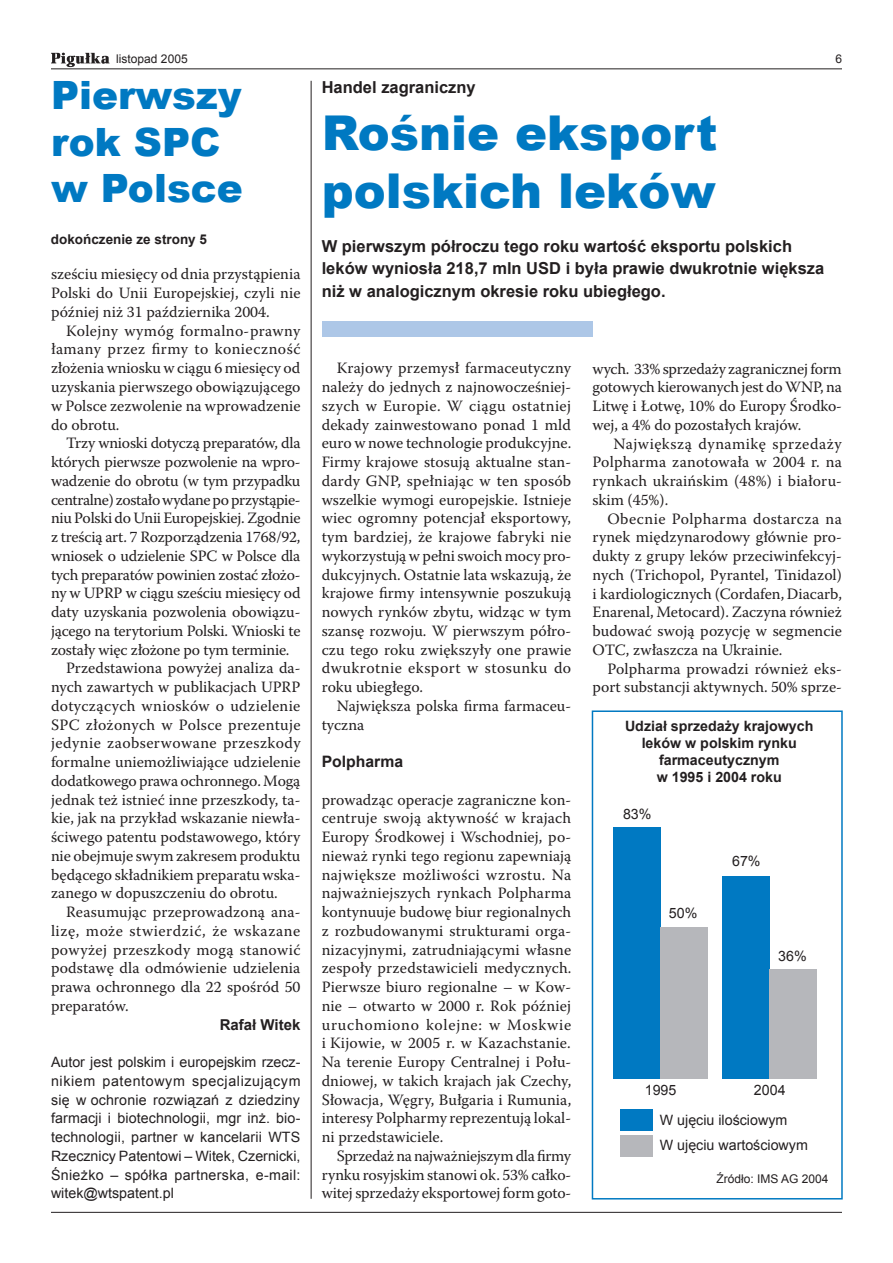
<style>
.page{position:relative;width:893px;height:1263px;background:#fff}
.page>*{position:absolute;margin:0;border:0;box-sizing:border-box;transform-origin:0 0}
.t1{font:900 48px/57.6px "Arial";color:#0079c2}
.t2{font:900 39px/46.8px "Arial";color:#0079c2}
.t3{font:700 16.5px/22.5px "Arial";color:#231f20}
.t4{font:15.75px/18.8px "Warnock Pro";color:#231f20;text-align:justify}
.t5{font:15.75px "Warnock Pro";letter-spacing:.02em;color:#231f20}
.t6{font:15.75px "Warnock Pro";letter-spacing:-.025em;color:#231f20}
.t7{font:15.75px "Warnock Pro";letter-spacing:.025em;color:#231f20}
.t8{font:15.75px "Warnock Pro";letter-spacing:.035em;color:#231f20}
.t9{font:700 15.75px "Arial";color:#231f20}
.t10{font:700 15px "Arial";color:#231f20}
.t11{font:14.25px/18.8px "Arial";color:#231f20;text-align:justify}
.t12{font:700 14.25px/17.1px "Arial";color:#231f20;text-align:center}
.t13{font:700 13.5px "Arial";color:#231f20}
.t14{font:12px "Arial";color:#231f20}
</style>
<div class="page">
<hr style="left:51px;top:68px;width:791px;height:1px;background:#231f20">
<hr style="left:51px;top:1212px;width:791px;height:1px;background:#231f20">
<svg style="left:51px;top:53px;width:59px;height:14px"></svg>
<div style="left:592px;top:710px;width:251px;height:489px;border:2px solid #0079c2"></div>
<div style="left:322px;top:321px;width:270px;height:16px;background:#adc7e7"></div>
<hr style="left:311px;top:81px;width:1px;height:1118px;background:#231f20">
<div style="left:613px;top:827px;width:48px;height:251px;background:#0079c2"></div>
<div style="left:661px;top:927px;width:47px;height:151px;background:#b6b7bb"></div>
<div style="left:722px;top:875px;width:48px;height:203px;background:#0079c2"></div>
<div style="left:770px;top:969px;width:47px;height:109px;background:#b6b7bb"></div>
<div style="left:620px;top:1109px;width:33px;height:22px;background:#0079c2"></div>
<div style="left:620px;top:1135px;width:33px;height:21px;background:#b6b7bb"></div>
<p class="t14" style="left:116px;top:51px;width:73px">listopad 2005</p>
<p class="t14" style="left:835px;top:51px;width:8px">6</p>
<h2 class="t2" style="left:51px;top:70px;width:193px">Pierwszy rok SPC w Polsce</h2>
<p class="t13" style="left:51px;top:231px;width:158px">dokończenie ze strony 5</p>
<p class="t4" style="left:51px;top:265px;width:251px">sześciu miesięcy od dnia przystąpienia Polski do Unii Europejskiej, czyli nie później niż 31 października 2004.</p>
<p class="t4" style="left:51px;top:321px;width:251px;text-indent:15px">Kolejny wymóg formalno-prawny łamany przez firmy to konieczność złożenia wniosku w ciągu 6 miesięcy od uzyskania pierwszego obowiązującego w Polsce zezwolenie na wprowadzenie do obrotu.</p>
<p class="t4" style="left:66px;top:433px;width:236px">Trzy wnioski dotyczą preparatów, dla</p>
<p class="t4" style="left:51px;top:452px;width:251px">których pierwsze pozwolenie na wpro-</p>
<p class="t4" style="left:51px;top:471px;width:251px">wadzenie do obrotu (w tym przypadku</p>
<p class="t6" style="left:51px;top:490px;width:251px">centralne) zostało wydane po przystąpie-</p>
<p class="t4" style="left:51px;top:508px;width:251px">niu Polski do Unii Europejskiej. Zgodnie</p>
<p class="t4" style="left:51px;top:527px;width:251px">z treścią art. 7 Rozporządzenia 1768/92,</p>
<p class="t4" style="left:51px;top:546px;width:251px">wniosek o udzielenie SPC w Polsce dla</p>
<p class="t4" style="left:51px;top:565px;width:251px">tych preparatów powinien zostać złożo-</p>
<p class="t4" style="left:51px;top:583px;width:251px">ny w UPRP w ciągu sześciu miesięcy od</p>
<p class="t4" style="left:51px;top:602px;width:251px">daty uzyskania pozwolenia obowiązu-</p>
<p class="t4" style="left:51px;top:621px;width:251px">jącego na terytorium Polski. Wnioski te</p>
<p class="t4" style="left:51px;top:640px;width:240px">zostały więc złożone po tym terminie.</p>
<p class="t4" style="left:66px;top:658px;width:236px">Przedstawiona powyżej analiza da-</p>
<p class="t4" style="left:51px;top:677px;width:251px">nych zawartych w publikacjach UPRP</p>
<p class="t5" style="left:51px;top:696px;width:251px">dotyczących wniosków o udzielenie</p>
<p class="t5" style="left:51px;top:715px;width:251px">SPC złożonych w Polsce prezentuje</p>
<p class="t7" style="left:51px;top:734px;width:251px">jedynie zaobserwowane przeszkody</p>
<p class="t4" style="left:51px;top:752px;width:251px">formalne uniemożliwiające udzielenie</p>
<p class="t4" style="left:51px;top:771px;width:251px">dodatkowego prawa ochronnego. Mogą</p>
<p class="t4" style="left:51px;top:790px;width:251px">jednak też istnieć inne przeszkody, ta-</p>
<p class="t4" style="left:51px;top:808px;width:251px">kie, jak na przykład wskazanie niewła-</p>
<p class="t4" style="left:51px;top:827px;width:251px">ściwego patentu podstawowego, który</p>
<p class="t4" style="left:51px;top:846px;width:251px">nie obejmuje swym zakresem produktu</p>
<p class="t4" style="left:51px;top:865px;width:251px">będącego składnikiem preparatu wska-</p>
<p class="t4" style="left:51px;top:883px;width:228px">zanego w dopuszczeniu do obrotu.</p>
<p class="t4" style="left:66px;top:902px;width:236px">Reasumując przeprowadzoną ana-</p>
<p class="t8" style="left:51px;top:921px;width:251px">lizę, może stwierdzić, że wskazane</p>
<p class="t5" style="left:51px;top:940px;width:251px">powyżej przeszkody mogą stanowić</p>
<p class="t4" style="left:51px;top:958px;width:251px">podstawę dla odmówienie udzielenia</p>
<p class="t4" style="left:51px;top:977px;width:251px">prawa ochronnego dla 22 spośród 50</p>
<p class="t4" style="left:51px;top:996px;width:79px">preparatów.</p>
<p class="t10" style="left:220px;top:1014px;width:82px">Rafał Witek</p>
<p class="t11" style="left:51px;top:1053px;width:251px">Autor jest polskim i europejskim rzecz&shy;nikiem patentowym specjalizującym się w ochronie rozwiązań z dziedziny farmacji i biotechnologii, mgr inż. bio&shy;technologii, partner w kancelarii WTS Rzecznicy Patentowi – Witek, Czernicki, Śnieżko – spółka partnerska, e-mail: witek@wtspatent.pl</p>
<p class="t3" style="left:322px;top:76px;width:156px">Handel zagraniczny</p>
<h1 class="t1" style="left:322px;top:103px;width:397px">Rośnie eksport polskich leków</h1>
<p class="t3" style="left:322px;top:235px;width:504px">W pierwszym półroczu tego roku wartość eksportu polskich leków wyniosła 218,7 mln USD i była prawie dwukrotnie większa niż w analogicznym okresie roku ubiegłego.</p>
<p class="t4" style="left:322px;top:358px;width:251px;text-indent:15px">Krajowy przemysł farmaceutyczny należy do jednych z najnowocześniej&shy;szych w Europie. W ciągu ostatniej dekady zainwestowano ponad 1 mld euro w nowe technologie produkcyjne.<br>Firmy krajowe stosują aktualne stan&shy;dardy GNP, spełniając w ten sposób wszelkie wymogi europejskie. Istnieje wiec ogromny potencjał eksportowy, tym bardziej, że krajowe fabryki nie wykorzystują w pełni swoich mocy pro&shy;dukcyjnych. Ostatnie lata wskazują, że krajowe firmy intensywnie poszukują nowych rynków zbytu, widząc w tym szansę rozwoju. W pierwszym półro&shy;czu tego roku zwiększyły one prawie dwukrotnie eksport w stosunku do roku ubiegłego.</p>
<p class="t4" style="left:322px;top:696px;width:251px;text-indent:15px">Największa polska firma farmaceu&shy;tyczna</p>
<p class="t9" style="left:322px;top:751px;width:83px">Polpharma</p>
<p class="t4" style="left:322px;top:790px;width:251px">prowadząc operacje zagraniczne kon&shy;centruje swoją aktywność w krajach Europy Środkowej i Wschodniej, po&shy;nieważ rynki tego regionu zapewniają największe możliwości wzrostu. Na najważniejszych rynkach Polpharma kontynuuje budowę biur regionalnych z rozbudowanymi strukturami orga&shy;nizacyjnymi, zatrudniającymi własne zespoły przedstawicieli medycznych.<br>Pierwsze biuro regionalne – w Kow&shy;nie – otwarto w 2000 r. Rok później uruchomiono kolejne: w Moskwie i Kijowie, w 2005 r. w Kazachstanie.<br>Na terenie Europy Centralnej i Połu&shy;dniowej, w takich krajach jak Czechy, Słowacja, Węgry, Bułgaria i Rumunia, interesy Polpharmy reprezentują lokal&shy;ni przedstawiciele.</p>
<p class="t4" style="left:322px;top:1146px;width:251px;text-indent:15px">Sprzedaż na najważniejszym dla firmy rynku rosyjskim stanowi ok. 53% całko&shy;witej sprzedaży eksportowej form goto-</p>
<p class="t4" style="left:592px;top:359px;width:251px">wych. 33% sprzedaży zagranicznej form gotowych kierowanych jest do WNP, na Litwę i Łotwę, 10% do Europy Środko&shy;wej, a 4% do pozostałych krajów.</p>
<p class="t4" style="left:592px;top:434px;width:251px;text-indent:21px">Największą dynamikę sprzedaży Polpharma zanotowała w 2004 r. na rynkach ukraińskim (48%) i białoru&shy;skim (45%).</p>
<p class="t4" style="left:592px;top:509px;width:251px;text-indent:15px">Obecnie Polpharma dostarcza na rynek międzynarodowy głównie pro&shy;dukty z grupy leków przeciwinfekcyj&shy;nych (Trichopol, Pyrantel, Tinidazol) i kardiologicznych (Cordafen, Diacarb, Enarenal, Metocard). Zaczyna również budować swoją pozycję w segmencie OTC, zwłaszcza na Ukrainie.</p>
<p class="t4" style="left:592px;top:659px;width:251px;text-align:right">Polpharma prowadzi również eks&shy;port substancji aktywnych. 50% sprze-</p>
<p class="t12" style="left:625px;top:718px;width:190px">Udział sprzedaży krajowych leków w polskim rynku farmaceutycznym<br>w 1995 i 2004 roku</p>
<p class="t11" style="left:623px;top:804px;width:30px">83%</p>
<p class="t11" style="left:669px;top:904px;width:30px">50%</p>
<p class="t11" style="left:732px;top:852px;width:30px">67%</p>
<p class="t11" style="left:778px;top:946px;width:30px">36%</p>
<p class="t11" style="left:645px;top:1080px;width:33px">1995</p>
<p class="t11" style="left:754px;top:1080px;width:33px">2004</p>
<p class="t11" style="left:660px;top:1107px;width:150px;line-height:25.3px">W ujęciu ilościowym<br>W ujęciu wartościowym</p>
<p class="t14" style="left:716px;top:1171px;width:114px">Źródło: IMS AG 2004</p>
</div>
